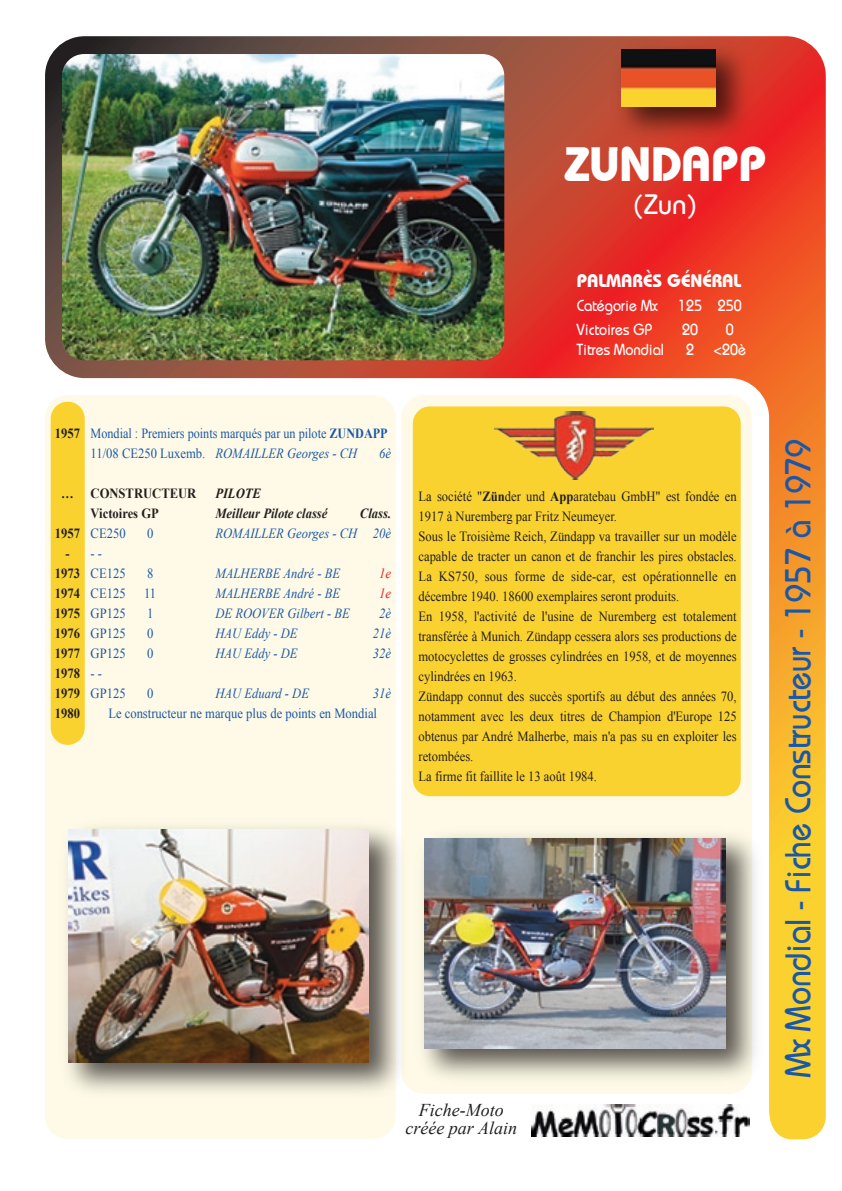
<style>
.page{position:relative;width:842px;height:1191px;background:#fff}
.page>*{position:absolute;margin:0;border:0;box-sizing:border-box;transform-origin:0 0}
.t1{font:700 48px "Bauhaus IT Cby BT";color:#fff}
.t2{font:36px "Bauhaus";color:#1a58a7;scale:.9 1}
.t3{font:28px "Bauhaus";color:#fff}
.t4{font:italic 18px/18px "Times New Roman";color:#231f20;text-align:center}
.t5{font:700 18px "Bauhaus IT Cby BT";color:#fff}
.t6{font:16px "Bauhaus";color:#fff;scale:.9 1}
.t7{font:14px/20px "Times New Roman";color:#231f20;scale:.9 1}
.t8{font:italic 14px "Times New Roman";color:#1a58a7;scale:.9 1}
.t9{font:14px/20px "Times New Roman";color:#1a58a7;scale:.9 1}
.t10{font:14px/20px "Times New Roman";color:#1a58a7;scale:.87 1}
.t11{font:700 14px/20px "Times New Roman";color:#231f20;text-align:center;scale:.9 1}
.t12{font:italic 700 14px "Times New Roman";color:#231f20;scale:.9 1}
.t13{font:italic 14px "Times New Roman";color:#ee1d23;scale:.9 1}
.s1{font-weight:700}
.s2{font-style:italic}
</style>
<div class="page">
<img style="left:45px;top:36px;width:781px;height:1103px">
<img style="left:604px;top:36px;width:156px;height:114px">
<img style="left:621px;top:50px;width:95px;height:56px">
<div style="left:413px;top:406px;width:328px;height:390px;background:#fad22f"></div>
<img style="left:495px;top:411px;width:158px;height:68px">
<h1 class="t1" style="left:564px;top:135px;width:204px">ZUNDAPP</h1>
<h3 class="t3" style="left:633px;top:187px;width:65px">(Zun)</h3>
<p class="t5" style="left:577px;top:270px;width:166px">PALMARÈS GÉNÉRAL</p>
<p class="t6" style="left:577px;top:296px;width:91px">Catégorie Mx</p>
<p class="t6" style="left:678px;top:296px;width:72px">125 250</p>
<p class="t6" style="left:577px;top:320px;width:85px">Victoires GP</p>
<p class="t6" style="left:682px;top:320px;width:19px">20</p>
<p class="t6" style="left:726px;top:320px;width:10px">0</p>
<p class="t6" style="left:577px;top:339px;width:98px">Titres Mondial</p>
<p class="t6" style="left:686px;top:339px;width:68px">2 &lt;20è</p>
<p class="t11" style="left:55px;top:422px;width:29px">1957</p>
<p class="t10" style="left:91px;top:422px;width:343px">Mondial : Premiers points marqués par un pilote <span class="s1">ZUNDAPP<br></span>11/08 CE250 Luxemb. <span class="s2">ROMAILLER Georges - CH</span></p>
<p class="t8" style="left:379px;top:443px;width:15px">6è</p>
<p class="t11" style="left:61px;top:482px;width:15px">…</p>
<p class="t11" style="left:55px;top:522px;width:29px">1957 -<br>1973<br>1974<br>1975<br>1976<br>1977<br>1978<br>1979<br>1980</p>
<p class="t11" style="left:91px;top:482px;width:119px">CONSTRUCTEUR</p>
<p class="t12" style="left:215px;top:483px;width:52px">PILOTE</p>
<p class="t11" style="left:91px;top:502px;width:77px">Victoires GP</p>
<p class="t12" style="left:215px;top:503px;width:126px">Meilleur Pilote classé</p>
<p class="t12" style="left:360px;top:503px;width:36px">Class.</p>
<p class="t9" style="left:91px;top:522px;width:40px">CE250</p>
<p class="t9" style="left:147px;top:522px;width:9px">0</p>
<p class="t8" style="left:215px;top:523px;width:197px">ROMAILLER Georges - CH 20è</p>
<p class="t9" style="left:91px;top:542px;width:40px">- -<br>CE125</p>
<p class="t9" style="left:147px;top:562px;width:8px">8</p>
<p class="t8" style="left:215px;top:563px;width:140px">MALHERBE André - BE</p>
<p class="t13" style="left:379px;top:563px;width:15px">1e</p>
<p class="t9" style="left:91px;top:582px;width:40px">CE125</p>
<p class="t9" style="left:144px;top:582px;width:15px">11</p>
<p class="t8" style="left:215px;top:583px;width:140px">MALHERBE André - BE</p>
<p class="t13" style="left:379px;top:583px;width:15px">1e</p>
<p class="t9" style="left:91px;top:602px;width:40px">GP125</p>
<p class="t9" style="left:147px;top:602px;width:8px">1</p>
<p class="t8" style="left:215px;top:603px;width:151px">DE ROOVER Gilbert - BE</p>
<p class="t8" style="left:379px;top:603px;width:15px">2è</p>
<p class="t9" style="left:91px;top:622px;width:40px">GP125</p>
<p class="t9" style="left:147px;top:622px;width:8px">0</p>
<p class="t8" style="left:215px;top:623px;width:93px">HAU Eddy - DE</p>
<p class="t8" style="left:373px;top:623px;width:22px">21è</p>
<p class="t9" style="left:91px;top:642px;width:40px">GP125</p>
<p class="t9" style="left:147px;top:642px;width:8px">0</p>
<p class="t8" style="left:215px;top:643px;width:93px">HAU Eddy - DE</p>
<p class="t8" style="left:373px;top:643px;width:22px">32è</p>
<p class="t9" style="left:91px;top:662px;width:40px">- -<br>GP125</p>
<p class="t9" style="left:147px;top:682px;width:8px">0</p>
<p class="t8" style="left:215px;top:683px;width:106px">HAU Eduard - DE</p>
<p class="t8" style="left:373px;top:683px;width:22px">31è</p>
<p class="t9" style="left:108px;top:702px;width:300px">Le constructeur ne marque plus de points en Mondial</p>
<p class="t7" style="left:418px;top:486px;width:355px">La société "<span class="s1">Zün</span>der und <span class="s1">App</span>aratebau GmbH" est fondée en 1917 à Nuremberg par Fritz Neumeyer.<br>Sous le Troisième Reich, Zündapp va travailler sur un modèle capable de tracter un canon et de franchir les pires obstacles.<br>La KS750, sous forme de side-car, est opérationnelle en décembre 1940. 18600 exemplaires seront produits.<br>En 1958, l'activité de l'usine de Nuremberg est totalement transférée à Munich. Zündapp cessera alors ses productions de motocyclettes de grosses cylindrées en 1958, et de moyennes cylindrées en 1963.<br>Zündapp connut des succès sportifs au début des années 70, notamment avec les deux titres de Champion d'Europe 125 obtenus par André Malherbe, mais n'a pas su en exploiter les retombées.<br>La firme fit faillite le 13 août 1984.</p>
<p class="t4" style="left:405px;top:1100px;width:113px">Fiche-Moto créée par Alain</p>
<h2 class="t2" style="left:775px;top:1077px;width:711px;rotate:-90deg">Mx Mondial - Fiche Constructeur - 1957 à 1979</h2>
</div>
